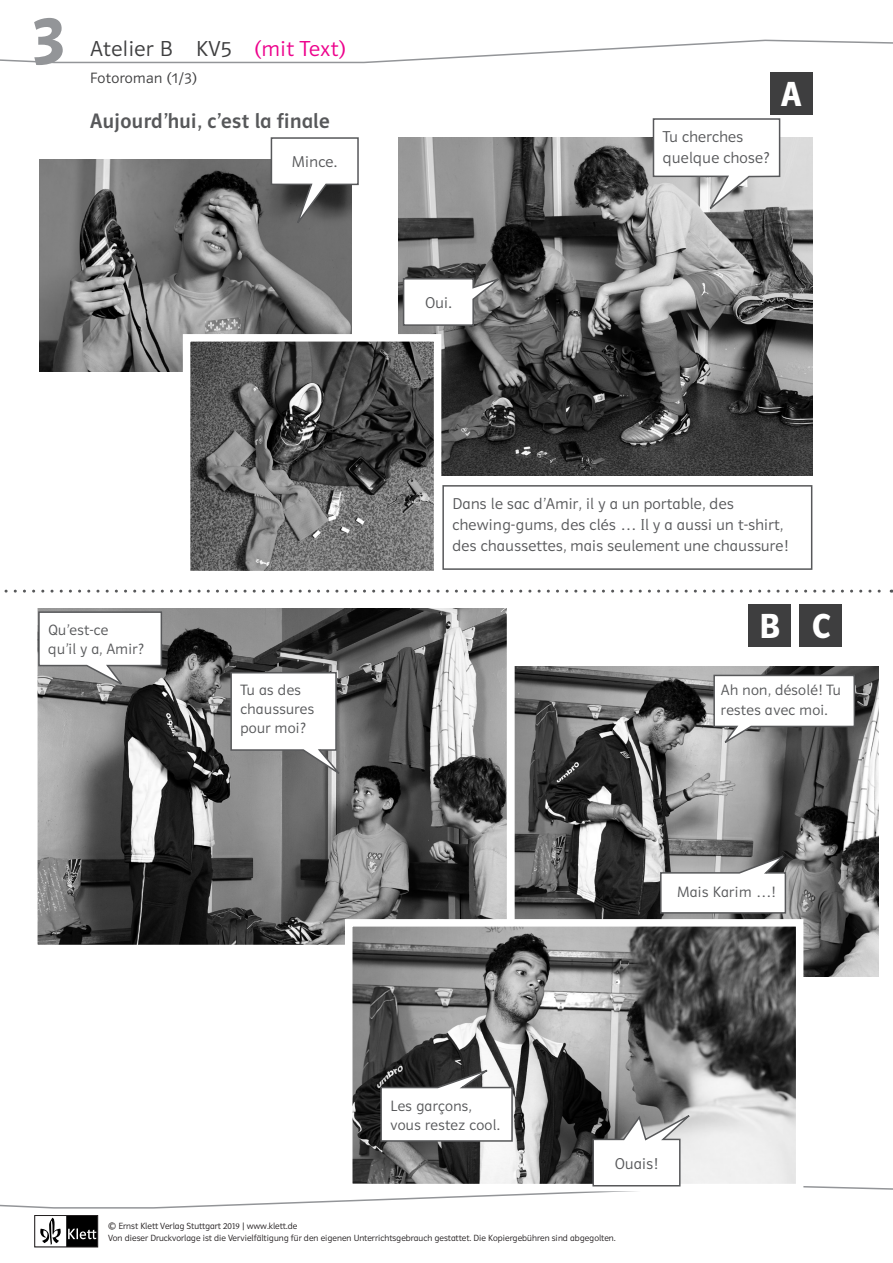
<style>
.page{position:relative;width:893px;height:1263px;background:#fff}
.page>*{position:absolute;margin:0;border:0;box-sizing:border-box;transform-origin:0 0}
.t1{font:70.5px "Polo 22 K Hfett";color:#939598}
.t2{font:36px "Polo 22 K Hfett";color:#fff}
.t3{font:21.75px "Polo ST11 K Leicht";letter-spacing:.025em;color:#3e3e3f}
.t4{font:21px "Polo Basis Krftg";letter-spacing:.015em;color:#57585a}
.t5{font:15.75px/21.3px "Polo Basis Leicht";letter-spacing:.015em;color:#57585a}
.t6{font:15px/19.2px "Polo Basis Leicht";letter-spacing:.02em;color:#57585a}
.t7{font:15px "Polo ST11 K Leicht";letter-spacing:.025em;color:#3e3e3f}
.t8{font:9px/12.5px "Polo Basis Leicht";color:#231f20}
.s1{color:#ed028c}
.s2{font-family:"Minion Pro"}
</style>
<div class="page">
<svg style="left:0;top:39px;width:893px;height:25px"></svg>
<svg style="left:40px;top:1217px;width:56px;height:28px"></svg>
<div style="left:35px;top:1215px;width:63px;height:32px;border:1px solid #231f20"></div>
<svg style="left:4px;top:590px;width:888px;height:3px"></svg>
<img style="left:514px;top:667px;width:364px;height:309px">
<img style="left:39px;top:608px;width:466px;height:335px">
<div style="left:30px;top:595px;width:484px;height:357px;border:8px solid #fff"></div>
<img style="left:39px;top:159px;width:313px;height:212px">
<img style="left:399px;top:137px;width:413px;height:338px">
<img style="left:192px;top:343px;width:240px;height:226px">
<div style="left:183px;top:334px;width:258px;height:244px;border:8px solid #fff"></div>
<div style="left:442px;top:485px;width:370px;height:85px;border:2px solid #57585a"></div>
<img style="left:354px;top:928px;width:440px;height:137px">
<div style="left:345px;top:919px;width:458px;height:272px;border:8px solid #fff"></div>
<div style="left:770px;top:72px;width:42px;height:43px;background:#3e3e3f"></div>
<div style="left:748px;top:604px;width:43px;height:42px;background:#3e3e3f"></div>
<div style="left:799px;top:604px;width:43px;height:42px;background:#3e3e3f"></div>
<svg style="left:230px;top:671px;width:116px;height:109px"></svg>
<svg style="left:37px;top:611px;width:126px;height:77px"></svg>
<svg style="left:712px;top:674px;width:144px;height:73px"></svg>
<svg style="left:659px;top:852px;width:130px;height:62px"></svg>
<svg style="left:652px;top:118px;width:129px;height:96px"></svg>
<svg style="left:270px;top:137px;width:89px;height:95px"></svg>
<svg style="left:402px;top:275px;width:104px;height:52px"></svg>
<svg style="left:0;top:1065px;width:893px;height:144px"></svg>
<h1 class="t1" style="left:32px;top:1px;width:35px">3</h1>
<h3 class="t3" style="left:90px;top:37px;width:257px">Atelier B KV5 <span class="s1">(mit Text)</span></h3>
<h3 class="t7" style="left:90px;top:70px;width:108px">Fotoroman (1/3)</h3>
<h3 class="t4" style="left:90px;top:109px;width:241px">Aujourd’hui, c’est la finale</h3>
<h3 class="t5" style="left:662px;top:126px;width:82px">Tu cherches</h3>
<h3 class="t5" style="left:292px;top:151px;width:47px">Mince.</h3>
<h3 class="t5" style="left:662px;top:148px;width:108px">quelque chose?</h3>
<h2 class="t2" style="left:780px;top:75px;width:23px">A</h2>
<h3 class="t5" style="left:425px;top:292px;width:28px">Oui.</h3>
<h3 class="t5" style="left:452px;top:493px;width:337px">Dans le sac d’Amir, il y a un portable, des chewing-gums, des clés … Il y a aussi un t-shirt, des chaussettes, mais seulement une chaussure!</h3>
<h3 class="t6" style="left:48px;top:620px;width:97px">Qu’est-ce<br>qu’il y a, Amir?</h3>
<h3 class="t6" style="left:240px;top:681px;width:75px">Tu as des chaussures pour moi?</h3>
<h2 class="t2" style="left:759px;top:607px;width:72px">B C</h2>
<h3 class="t6" style="left:721px;top:681px;width:121px">Ah non, désolé! Tu restes avec moi.</h3>
<h3 class="t6" style="left:677px;top:883px;width:100px">Mais Karim …!</h3>
<h3 class="t6" style="left:390px;top:1096px;width:111px">Les garçons, vous restez cool.</h3>
<h3 class="t5" style="left:614px;top:1153px;width:45px">Ouais!</h3>
<p class="t8" style="left:108px;top:1220px;width:509px">© Ernst Klett Verlag Stuttgart 201<span class="s2">9</span> | www.klett.de<br>Von dieser Druckvorlage ist die Vervielfältigung für den eigenen Unterrichtsgebrauch gestattet. Die Kopiergebühren sind abgegolten.</p>
</div>
